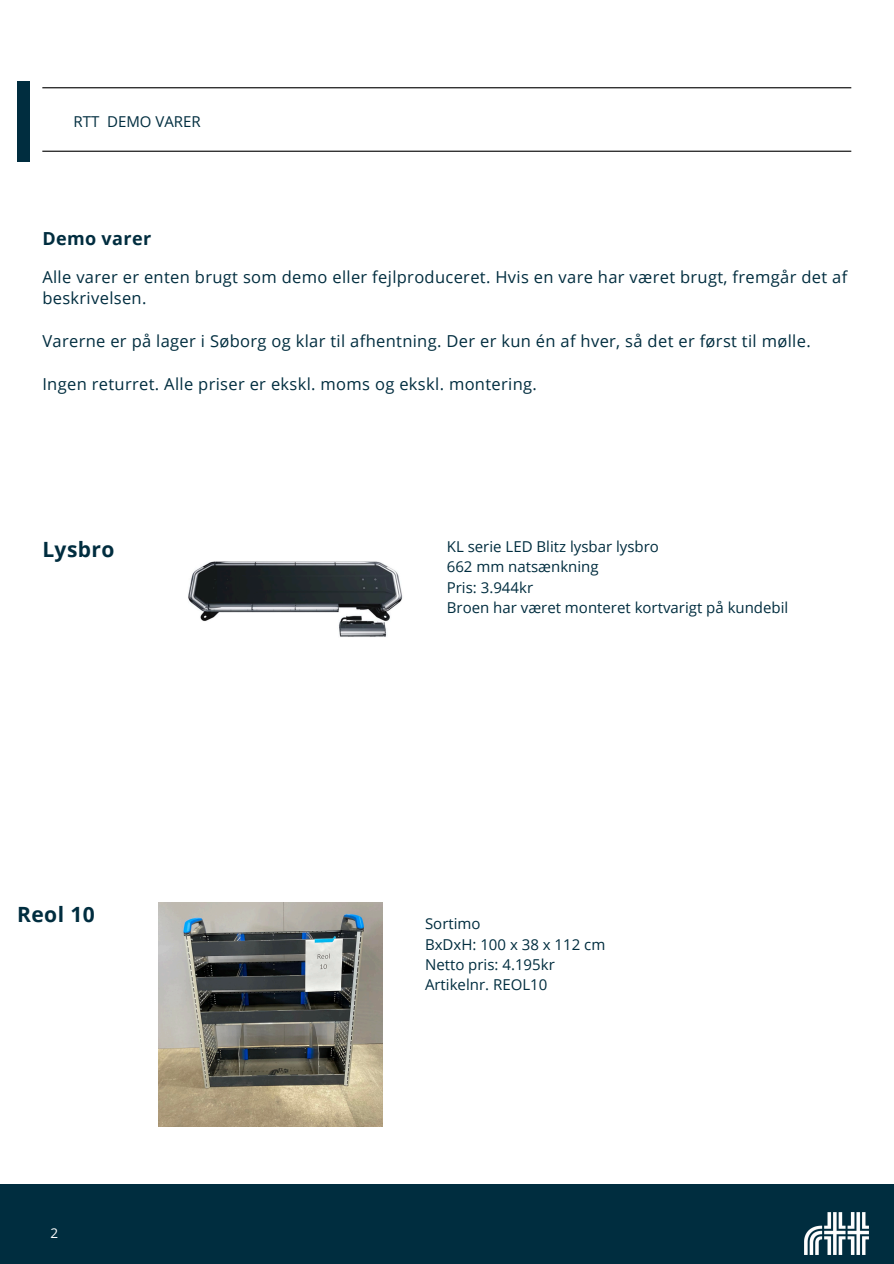
<style>
.page{position:relative;width:894px;height:1264px;background:#fff}
.page>*{position:absolute;margin:0;border:0;box-sizing:border-box;transform-origin:0 0}
.t1{font:700 21px "Open Sans";letter-spacing:.02em;color:#002d3f}
.t2{font:700 18px "Open Sans";letter-spacing:.02em;color:#002d3f}
.t3{font:16.5px/21.3px "Open Sans";letter-spacing:.02em;color:#002d3f}
.t4{font:15px "Open Sans";color:#002d3f}
.t5{font:13.5px "Open Sans";color:#fefefe}
</style>
<div class="page">
<div style="left:0;top:1183px;width:893px;height:80px;background:#002d3f"></div>
<img style="left:804px;top:1212px;width:64px;height:42px">
<hr style="left:42px;top:151px;width:809px;height:1px;background:#000">
<hr style="left:42px;top:87px;width:809px;height:1px;background:#000">
<div style="left:17px;top:81px;width:13px;height:80px;background:#002d3f"></div>
<img style="left:188px;top:561px;width:215px;height:76px">
<img style="left:159px;top:902px;width:223px;height:224px">
<p class="t4" style="left:73px;top:111px;width:129px">RTT DEMO VARER</p>
<h1 class="t2" style="left:42px;top:225px;width:110px">Demo varer</h1>
<p class="t3" style="left:42px;top:265px;width:806px">Alle varer er enten brugt som demo eller fejlproduceret. Hvis en vare har været brugt, fremgår det af beskrivelsen.</p>
<p class="t3" style="left:42px;top:330px;width:769px">Varerne er på lager i Søborg og klar til afhentning. Der er kun én af hver, så det er først til mølle.</p>
<p class="t3" style="left:42px;top:372px;width:496px">Ingen returret. Alle priser er ekskl. moms og ekskl. montering.</p>
<h1 class="t1" style="left:42px;top:535px;width:74px">Lysbro</h1>
<p class="t1" style="left:17px;top:900px;width:79px">Reol 10</p>
<p class="t5" style="left:51px;top:1223px;width:9px">2</p>
<h3 class="t4" style="left:446px;top:536px;width:214px">KL serie LED Blitz lysbar lysbro</h3>
<h3 class="t4" style="left:446px;top:556px;width:153px">662 mm natsænkning</h3>
<h3 class="t4" style="left:446px;top:576px;width:88px">Pris: 3.944kr</h3>
<p class="t4" style="left:446px;top:596px;width:343px">Broen har været monteret kortvarigt på kundebil</p>
<p class="t4" style="left:425px;top:913px;width:57px">Sortimo</p>
<p class="t4" style="left:425px;top:933px;width:182px">BxDxH: 100 x 38 x 112 cm</p>
<p class="t4" style="left:425px;top:953px;width:131px">Netto pris: 4.195kr</p>
<p class="t4" style="left:425px;top:974px;width:124px">Artikelnr. REOL10</p>
</div>
